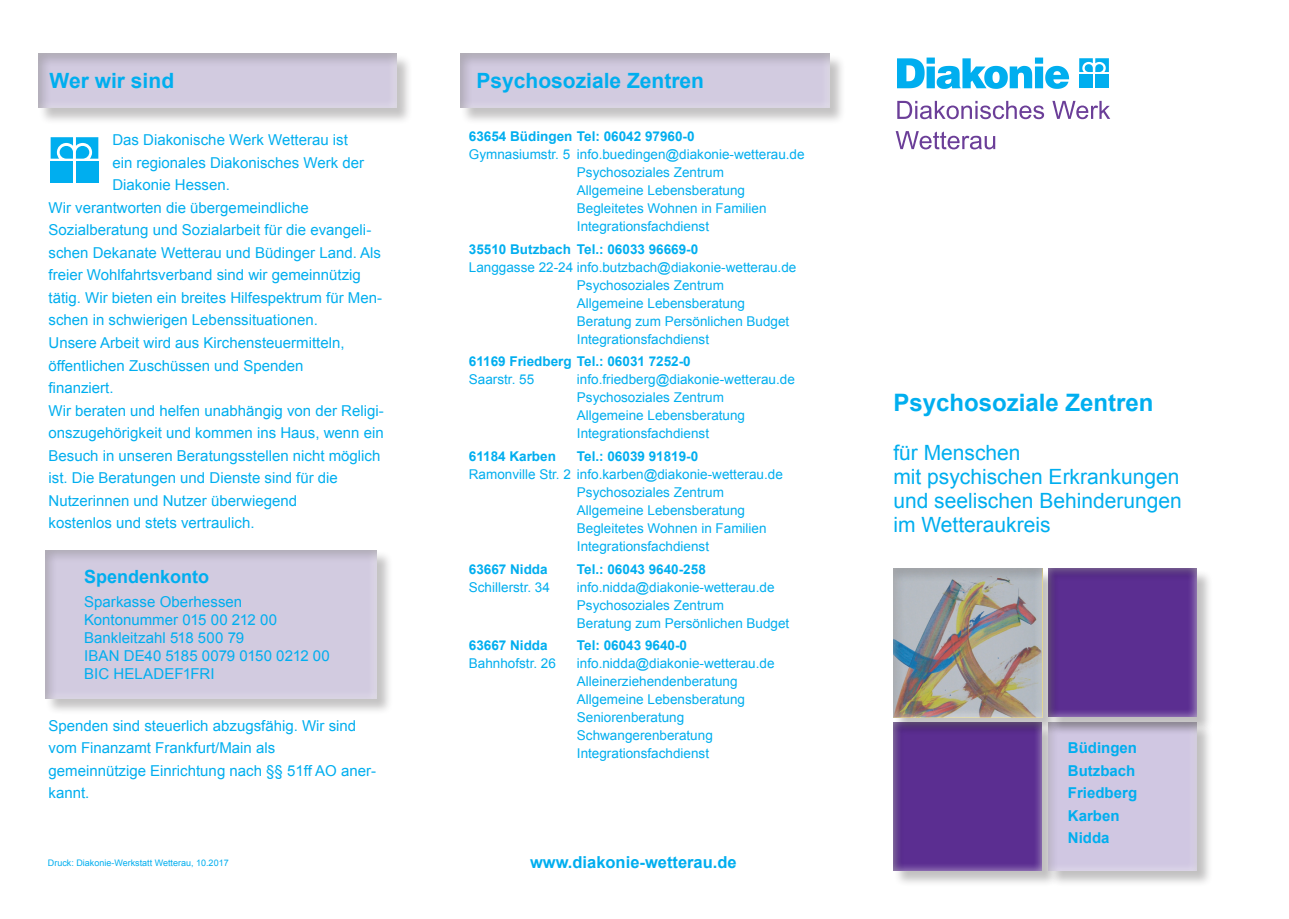
<style>
.page{position:relative;width:1289px;height:919px;background:#fff}
.page>*{position:absolute;margin:0;border:0;box-sizing:border-box;transform-origin:0 0}
.Fließtext_10_arial_v{font:700 24px "Arial";color:#00aeef}
.Zwischenüberschrift{font:21px/24px "Arial";color:#00aeef}
.Aufzählungszeichen{font:700 21px "Arial";color:#00aeef}
.t1{font:700 18.15px "Arial";color:#00aeef}
.Fließtext_10_arial_v-2{font:700 16.5px "Arial";color:#00aeef}
.Fließtext_arial_11_C{font:15px/22.5px "Arial";color:#00aeef}
.Fließtext_10_arial_v-3{font:700 15px "Arial";color:#00aeef}
.Fließtext_10_arial_v-4{font:13.5px "Arial";color:#00aeef}
.Fließtext_10_arial_v-5{font:700 13.5px "Arial";color:#00aeef}
.t2{font:9px "Arial";color:#00aeef}
</style>
<div class="page">
<div style="left:51px;top:161px;width:22px;height:21px;background:#00aeef"></div>
<div style="left:76px;top:161px;width:22px;height:21px;background:#00aeef"></div>
<svg style="left:51px;top:137px;width:47px;height:22px"></svg>
<svg style="left:1079px;top:58px;width:29px;height:14px"></svg>
<div style="left:1079px;top:74px;width:13px;height:14px;background:#00aeef"></div>
<div style="left:1095px;top:74px;width:13px;height:14px;background:#00aeef"></div>
<svg style="left:897px;top:58px;width:172px;height:31px"></svg>
<svg style="left:897px;top:101px;width:147px;height:18px"></svg>
<svg style="left:1052px;top:101px;width:58px;height:18px"></svg>
<svg style="left:895px;top:131px;width:100px;height:18px"></svg>
<div style="left:45px;top:550px;width:348px;height:165px;background:#231f20;opacity:.27"></div>
<div style="left:33px;top:547px;width:346px;height:152px;background:#231f20;opacity:.29"></div>
<div style="left:38px;top:54px;width:375px;height:71px;background:#231f20;opacity:.27"></div>
<div style="left:26px;top:47px;width:372px;height:62px;background:#231f20;opacity:.29"></div>
<div style="left:460px;top:54px;width:386px;height:71px;background:#231f20;opacity:.27"></div>
<div style="left:449px;top:47px;width:382px;height:62px;background:#231f20;opacity:.29"></div>
<div style="left:893px;top:722px;width:165px;height:165px;background:#231f20;opacity:.28"></div>
<div style="left:891px;top:720px;width:152px;height:151px;background:#231f20;opacity:.28"></div>
<div style="left:1047px;top:722px;width:166px;height:165px;background:#231f20;opacity:.28"></div>
<div style="left:1044px;top:720px;width:153px;height:151px;background:#d0c7e2"></div>
<div style="left:1047px;top:568px;width:166px;height:166px;background:#231f20;opacity:.28"></div>
<div style="left:1044px;top:566px;width:153px;height:151px;background:#231f20;opacity:.28"></div>
<div style="left:893px;top:568px;width:165px;height:166px;background:#231f20;opacity:.28"></div>
<div style="left:890px;top:567px;width:152px;height:153px;background:#231f20;opacity:.28"></div>
<p class="Aufzählungszeichen" style="left:50px;top:67px;width:126px">Wer wir sind</p>
<p class="Aufzählungszeichen" style="left:476px;top:67px;width:229px">Psychosoziale Zentren</p>
<p class="Fließtext_10_arial_v-5" style="left:469px;top:127px;width:227px">63654 Büdingen Tel: 06042 97960-0</p>
<p class="Fließtext_10_arial_v-4" style="left:469px;top:146px;width:337px">Gymnasiumstr. 5 info.buedingen@diakonie-wetterau.de</p>
<p class="Fließtext_10_arial_v-4" style="left:577px;top:164px;width:149px">Psychosoziales Zentrum</p>
<p class="Fließtext_10_arial_v-4" style="left:577px;top:182px;width:170px">Allgemeine Lebensberatung</p>
<p class="Fließtext_10_arial_v-4" style="left:577px;top:200px;width:191px">Begleitetes Wohnen in Familien</p>
<p class="Fließtext_10_arial_v-4" style="left:577px;top:218px;width:134px">Integrationsfachdienst</p>
<p class="Fließtext_10_arial_v-5" style="left:469px;top:240px;width:231px">35510 Butzbach Tel.: 06033 96669-0</p>
<p class="Fließtext_10_arial_v-4" style="left:469px;top:258px;width:329px">Langgasse 22-24 info.butzbach@diakonie-wetterau.de</p>
<p class="Fließtext_10_arial_v-4" style="left:577px;top:276px;width:149px">Psychosoziales Zentrum</p>
<p class="Fließtext_10_arial_v-4" style="left:577px;top:294px;width:170px">Allgemeine Lebensberatung</p>
<p class="Fließtext_10_arial_v-4" style="left:577px;top:312px;width:214px">Beratung zum Persönlichen Budget</p>
<p class="Fließtext_10_arial_v-4" style="left:577px;top:330px;width:134px">Integrationsfachdienst</p>
<p class="Fließtext_10_arial_v-5" style="left:469px;top:352px;width:223px">61169 Friedberg Tel.: 06031 7252-0</p>
<p class="Fließtext_10_arial_v-4" style="left:469px;top:371px;width:67px">Saarstr. 55</p>
<p class="Fließtext_10_arial_v-4" style="left:577px;top:371px;width:219px">info.friedberg@diakonie-wetterau.de</p>
<p class="Fließtext_10_arial_v-4" style="left:577px;top:389px;width:149px">Psychosoziales Zentrum</p>
<p class="Fließtext_10_arial_v-4" style="left:577px;top:407px;width:170px">Allgemeine Lebensberatung</p>
<p class="Fließtext_10_arial_v-4" style="left:577px;top:425px;width:134px">Integrationsfachdienst</p>
<p class="Fließtext_10_arial_v-5" style="left:469px;top:447px;width:89px">61184 Karben</p>
<p class="Fließtext_10_arial_v-5" style="left:577px;top:447px;width:123px">Tel.: 06039 91819-0</p>
<p class="Fließtext_10_arial_v-4" style="left:469px;top:465px;width:315px">Ramonville Str. 2 info.karben@diakonie-wetterau.de</p>
<p class="Fließtext_10_arial_v-4" style="left:577px;top:483px;width:149px">Psychosoziales Zentrum</p>
<p class="Fließtext_10_arial_v-4" style="left:577px;top:501px;width:170px">Allgemeine Lebensberatung</p>
<p class="Fließtext_10_arial_v-4" style="left:577px;top:519px;width:191px">Begleitetes Wohnen in Familien</p>
<p class="Fließtext_10_arial_v-4" style="left:577px;top:537px;width:134px">Integrationsfachdienst</p>
<p class="Fließtext_10_arial_v-5" style="left:469px;top:559px;width:80px">63667 Nidda</p>
<p class="Fließtext_10_arial_v-5" style="left:577px;top:559px;width:130px">Tel.: 06043 9640-258</p>
<p class="Fließtext_10_arial_v-4" style="left:469px;top:578px;width:83px">Schillerstr. 34</p>
<p class="Fließtext_10_arial_v-4" style="left:577px;top:578px;width:199px">info.nidda@diakonie-wetterau.de</p>
<p class="Fließtext_10_arial_v-4" style="left:577px;top:596px;width:149px">Psychosoziales Zentrum</p>
<p class="Fließtext_10_arial_v-4" style="left:577px;top:614px;width:214px">Beratung zum Persönlichen Budget</p>
<p class="Fließtext_10_arial_v-5" style="left:469px;top:636px;width:80px">63667 Nidda</p>
<p class="Fließtext_10_arial_v-5" style="left:577px;top:636px;width:112px">Tel: 06043 9640-0</p>
<p class="Fließtext_10_arial_v-4" style="left:469px;top:654px;width:89px">Bahnhofstr. 26</p>
<p class="Fließtext_10_arial_v-4" style="left:577px;top:654px;width:199px">info.nidda@diakonie-wetterau.de</p>
<p class="Fließtext_10_arial_v-4" style="left:577px;top:672px;width:162px">Alleinerziehendenberatung</p>
<p class="Fließtext_10_arial_v-4" style="left:577px;top:690px;width:170px">Allgemeine Lebensberatung</p>
<p class="Fließtext_10_arial_v-4" style="left:577px;top:708px;width:109px">Seniorenberatung</p>
<p class="Fließtext_10_arial_v-4" style="left:577px;top:726px;width:137px">Schwangerenberatung</p>
<p class="Fließtext_10_arial_v-4" style="left:577px;top:744px;width:134px">Integrationsfachdienst</p>
<p class="Fließtext_arial_11_C" style="left:112px;top:129px;width:237px">Das Diakonische Werk Wetterau ist</p>
<p class="Fließtext_arial_11_C" style="left:112px;top:151px;width:253px">ein regionales Diakonisches Werk der</p>
<p class="Fließtext_arial_11_C" style="left:112px;top:174px;width:119px">Diakonie Hessen.</p>
<p class="Fließtext_arial_11_C" style="left:48px;top:196px;width:262px">Wir verantworten die übergemeindliche</p>
<p class="Fließtext_arial_11_C" style="left:48px;top:219px;width:324px">Sozialberatung und Sozialarbeit für die evangeli-</p>
<p class="Fließtext_arial_11_C" style="left:48px;top:241px;width:334px">schen Dekanate Wetterau und Büdinger Land. Als</p>
<p class="Fließtext_arial_11_C" style="left:48px;top:264px;width:314px">freier Wohlfahrtsverband sind wir gemeinnützig</p>
<p class="Fließtext_arial_11_C" style="left:48px;top:286px;width:335px">tätig. Wir bieten ein breites Hilfespektrum für Men-</p>
<p class="Fließtext_arial_11_C" style="left:48px;top:309px;width:271px">schen in schwierigen Lebenssituationen.</p>
<p class="Fließtext_arial_11_C" style="left:48px;top:331px;width:297px">Unsere Arbeit wird aus Kirchensteuermitteln, öffentlichen Zuschüssen und Spenden</p>
<p class="Fließtext_arial_11_C" style="left:48px;top:376px;width:67px">finanziert.</p>
<p class="Fließtext_arial_11_C" style="left:48px;top:399px;width:337px">Wir beraten und helfen unabhängig von der Religi&shy;onszugehörigkeit und kommen ins Haus, wenn ein Besuch in unseren Beratungsstellen nicht möglich ist. Die Beratungen und Dienste sind für die Nutzerinnen und Nutzer überwiegend<br>kostenlos und stets vertraulich.</p>
<p class="t1" style="left:84px;top:564px;width:127px">Spendenkonto</p>
<p class="Fließtext_arial_11_C" style="left:84px;top:590px;width:160px">Sparkasse Oberhessen</p>
<p class="Fließtext_arial_11_C" style="left:84px;top:608px;width:195px">Kontonummer 015 00 212 00</p>
<p class="Fließtext_arial_11_C" style="left:84px;top:626px;width:162px">Bankleitzahl 518 500 79</p>
<p class="Fließtext_arial_11_C" style="left:84px;top:644px;width:247px">IBAN DE40 5185 0079 0150 0212 00</p>
<p class="Fließtext_arial_11_C" style="left:84px;top:662px;width:132px">BIC HELADEF1FRI</p>
<p class="Fließtext_arial_11_C" style="left:48px;top:714px;width:309px">Spenden sind steuerlich abzugsfähig. Wir sind vom Finanzamt Frankfurt/Main als</p>
<p class="Fließtext_arial_11_C" style="left:48px;top:759px;width:329px">gemeinnützige Einrichtung nach §§ 51ff AO aner&shy;kannt.</p>
<p class="t2" style="left:48px;top:856px;width:182px">Druck: Diakonie-Werkstatt Wetterau, 10.2017</p>
<p class="Fließtext_10_arial_v-2" style="left:530px;top:851px;width:208px">www.diakonie-wetterau.de</p>
<p class="Fließtext_10_arial_v" style="left:893px;top:386px;width:262px">Psychosoziale Zentren</p>
<p class="Zwischenüberschrift" style="left:893px;top:440px;width:129px">für Menschen</p>
<p class="Zwischenüberschrift" style="left:893px;top:464px;width:287px">mit psychischen Erkrankungen</p>
<p class="Zwischenüberschrift" style="left:893px;top:488px;width:290px">und seelischen Behinderungen im Wetteraukreis</p>
<p class="Fließtext_10_arial_v-3" style="left:1067px;top:738px;width:71px">Büdingen</p>
<p class="Fließtext_10_arial_v-3" style="left:1067px;top:760px;width:69px">Butzbach</p>
<p class="Fließtext_10_arial_v-3" style="left:1067px;top:783px;width:71px">Friedberg</p>
<p class="Fließtext_10_arial_v-3" style="left:1067px;top:805px;width:53px">Karben</p>
<p class="Fließtext_10_arial_v-3" style="left:1067px;top:828px;width:43px">Nidda</p>
</div>
